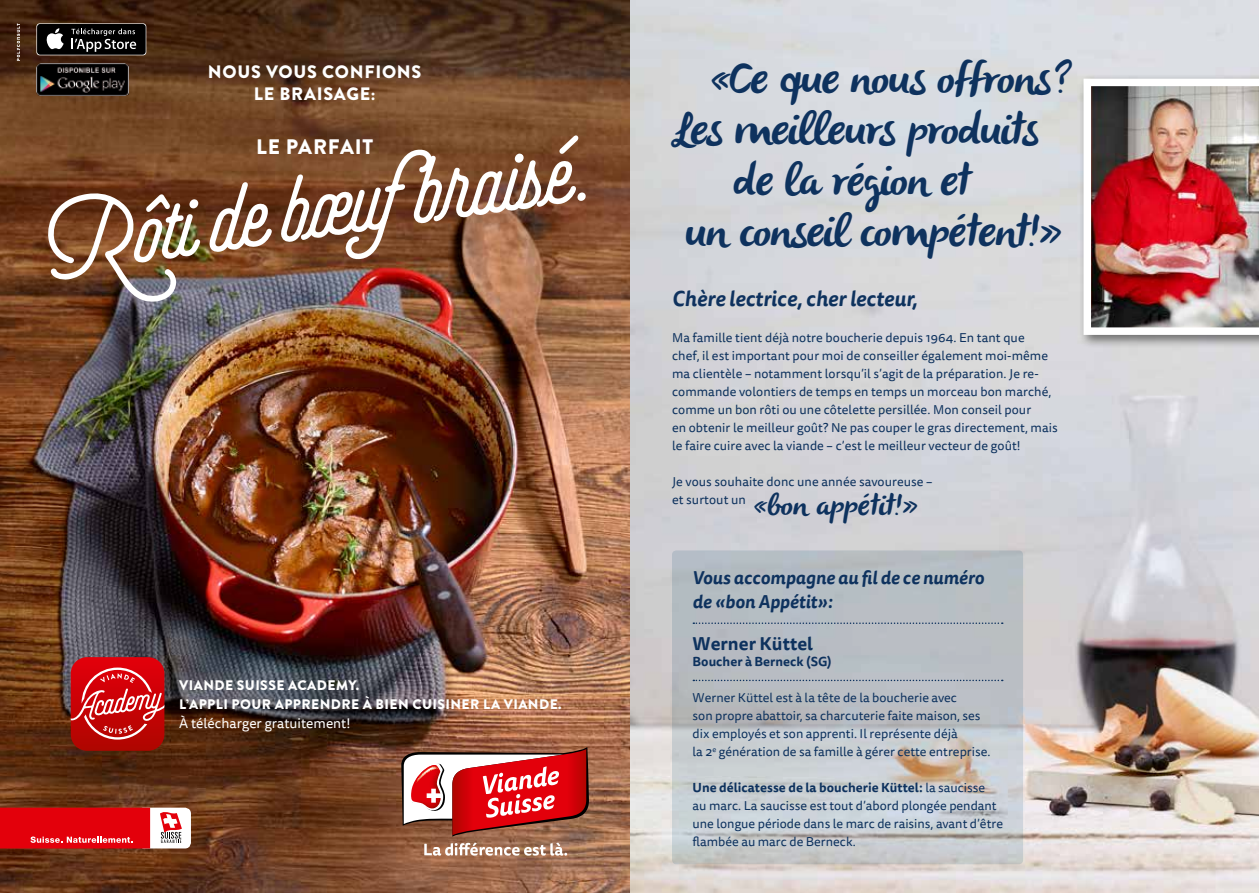
<style>
.page{position:relative;width:1259px;height:893px;background:#fff}
.page>*{position:absolute;margin:0;border:0;box-sizing:border-box;transform-origin:0 0}
.t1{font:900 105px "Selfie";color:#fff}
.t2{font:italic 45px "Olivier";letter-spacing:-.01em;color:#0e325e}
.t3{font:italic 30px "Olivier";color:#0e325e}
.t4{font:italic 700 21px "Tisa Sans OT";color:#0e325e}
.t5{font:900 21px "Brandon Grotesque";letter-spacing:.04em;color:#fff}
.t6{font:italic 700 18px/24px "Tisa Sans OT";color:#0e325e}
.t7{font:900 18px/22.5px "Brandon Grotesque";letter-spacing:.04em;color:#fff;text-align:center}
.t8{font:700 18px "Tisa Sans OT";color:#0e325e}
.t9{font:900 13.8px/18.1px "Brandon Grotesque";letter-spacing:.03em;color:#fff}
.t10{font:13.8px "Tisa Sans OT";color:#fff}
.t11{font:12.75px/18px "Tisa Sans OT";letter-spacing:.005em;color:#0e325e}
.t12{font:700 12.75px "Tisa Sans OT";color:#0e325e}
.s1{font-weight:700}
</style>
<div class="page">
<img style="left:629px;top:0;width:630px;height:893px">
<img style="left:0;top:0;width:629px;height:893px">
<svg style="left:672px;top:550px;width:351px;height:314px;background:#bec2c7"></svg>
<svg style="left:693px;top:622px;width:309px;height:2px"></svg>
<svg style="left:693px;top:680px;width:309px;height:1px"></svg>
<svg style="left:424px;top:843px;width:143px;height:13px"></svg>
<svg style="left:401px;top:747px;width:188px;height:90px"></svg>
<div style="left:1078px;top:74px;width:181px;height:274px;background:#000;opacity:.5"></div>
<img style="left:1079px;top:75px;width:180px;height:264px">
<img style="left:36px;top:63px;width:92px;height:32px">
<svg style="left:17px;top:23px;width:3px;height:38px"></svg>
<div style="left:36px;top:23px;width:110px;height:32px;background:#cac2ba;border-radius:3px"></div>
<div style="left:37px;top:24px;width:109px;height:31px;background:#000;border-radius:3px"></div>
<svg style="left:46px;top:28px;width:18px;height:21px"></svg>
<svg style="left:71px;top:29px;width:65px;height:23px"></svg>
<div style="left:138px;top:808px;width:53px;height:40px;background:#fff;border-radius:6px"></div>
<div style="left:0;top:808px;width:150px;height:40px;background:#e3000b"></div>
<svg style="left:160px;top:812px;width:22px;height:31px"></svg>
<svg style="left:31px;top:836px;width:102px;height:7px"></svg>
<svg style="left:71px;top:657px;width:93px;height:94px;background:#cd272a"></svg>
<h3 class="t7" style="left:208px;top:60px;width:215px">NOUS VOUS CONFIONS<br>LE BRAISAGE:</h3>
<h1 class="t1" style="left:27px;top:179px;width:558px;rotate:-8deg">Rôti de bœuf braisé.</h1>
<h3 class="t5" style="left:256px;top:132px;width:119px">LE PARFAIT</h3>
<p class="t9" style="left:179px;top:677px;width:384px">VIANDE SUISSE ACADEMY.<br>L’APPLI POUR APPRENDRE À BIEN CUISINER LA VIANDE.</p>
<p class="t10" style="left:179px;top:715px;width:173px">À télécharger gratuitement!</p>
<h2 class="t2" style="left:708px;top:53px;width:372px">«Cequenousoffrons?</h2>
<h2 class="t2" style="left:672px;top:104px;width:377px">Lesmeilleursproduits</h2>
<h2 class="t2" style="left:732px;top:155px;width:249px">dela région et</h2>
<h2 class="t2" style="left:684px;top:206px;width:387px">un co nseil compétent!»</h2>
<h3 class="t4" style="left:672px;top:285px;width:247px">Chère lectrice, cher lecteur,</h3>
<p class="t11" style="left:672px;top:329px;width:387px">Ma famille tient déjà notre boucherie depuis 1964. En tant que<br>chef, il est important pour moi de conseiller également moi-même ma clientèle – notamment lorsqu’il s’agit de la préparation. Je re&shy;commande volontiers de temps en temps un morceau bon marché, comme un bon rôti ou une côtelette persillée. Mon conseil pour<br>en obtenir le meilleur goût? Ne pas couper le gras directement, mais le faire cuire avec la viande – c’est le meilleur vecteur de goût!</p>
<p class="t11" style="left:672px;top:473px;width:262px">Je vous souhaite donc une année savoureuse – et surtout un</p>
<h3 class="t3" style="left:751px;top:488px;width:172px">«bon appétit!»</h3>
<h3 class="t6" style="left:692px;top:567px;width:293px">Vous accompagne au fil de ce numéro de «bon Appétit»:</h3>
<h3 class="t8" style="left:692px;top:632px;width:122px">Werner Küttel</h3>
<p class="t12" style="left:692px;top:653px;width:141px">Boucher à Berneck (SG)</p>
<p class="t11" style="left:692px;top:689px;width:299px">Werner Küttel est à la tête de la boucherie avec<br>son propre abattoir, sa charcuterie faite maison, ses dix employés et son apprenti. Il représente déjà<br>la 2<sup>e</sup> génération de sa famille à gérer cette entreprise.</p>
<p class="t11" style="left:692px;top:779px;width:312px"><span class="s1">Une délicatesse de la boucherie Küttel:</span> la saucisse<br>au marc. La saucisse est tout d’abord plongée pendant une longue période dans le marc de raisins, avant d’être flambée au marc de Berneck.</p>
</div>
